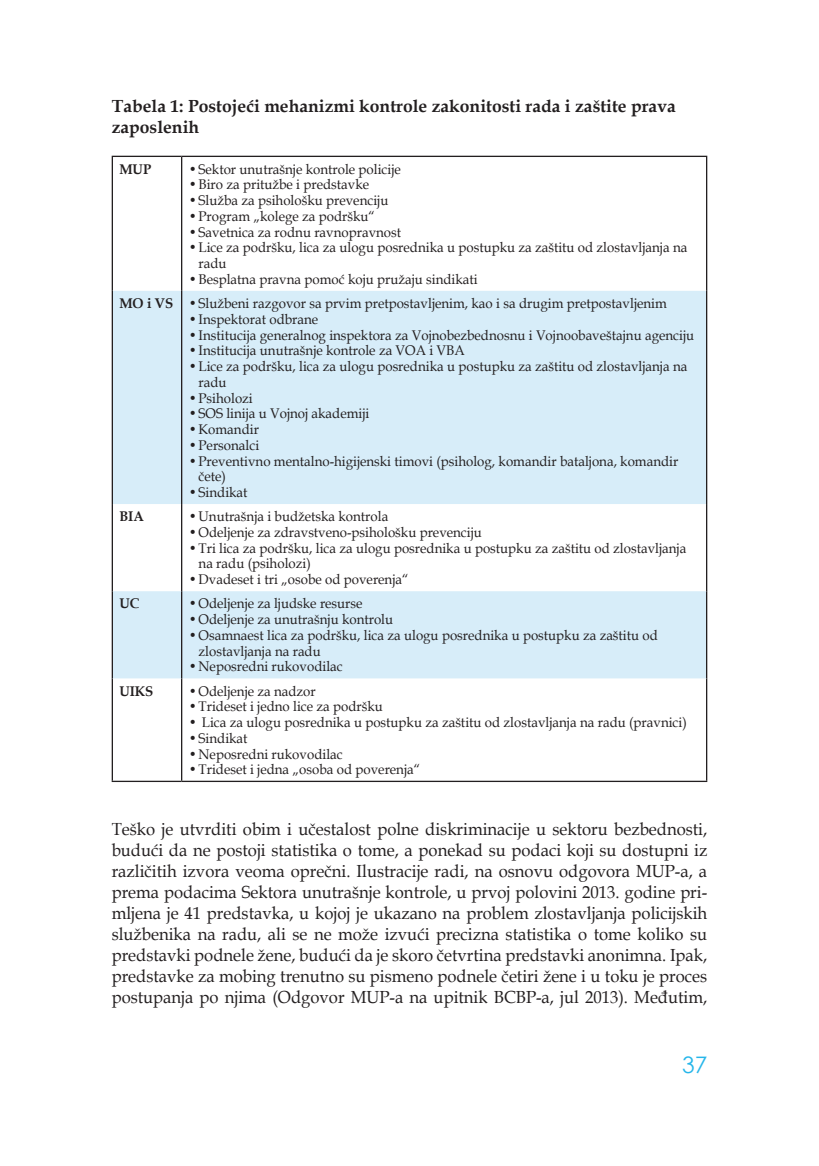
<style>
.page{position:relative;width:819px;height:1166px;background:#fff}
.page>*{position:absolute;margin:0;border:0;box-sizing:border-box;transform-origin:0 0}
.t1{font:22.75px "Century Gothic";color:#26b6ea}
.Tekst{font:17.5px/21px "Book Antiqua";color:#231f20;text-align:justify;scale:.95 1}
.Naslov_tabele{font:700 17.5px/21px "Book Antiqua";color:#231f20}
.t2{font:14px/15.8px "Book Antiqua";color:#231f20;scale:.95 1}
.Tekst_tabele{font:700 14px "Book Antiqua";color:#231f20;scale:.95 1}
</style>
<div class="page">
<svg style="left:113px;top:291px;width:593px;height:387px;fill:#d7edf9"></svg>
<hr style="left:181px;top:157px;width:1px;height:134px;background:#231f20">
<hr style="left:181px;top:291px;width:1px;height:213px;background:#231f20">
<hr style="left:181px;top:504px;width:1px;height:87px;background:#231f20">
<hr style="left:181px;top:591px;width:1px;height:87px;background:#231f20">
<hr style="left:181px;top:678px;width:1px;height:103px;background:#231f20">
<hr style="left:112px;top:291px;width:1px;height:213px;background:#231f20">
<hr style="left:706px;top:291px;width:1px;height:213px;background:#231f20">
<hr style="left:112px;top:504px;width:1px;height:87px;background:#231f20">
<hr style="left:706px;top:504px;width:1px;height:87px;background:#231f20">
<hr style="left:112px;top:591px;width:1px;height:87px;background:#231f20">
<hr style="left:706px;top:591px;width:1px;height:87px;background:#231f20">
<hr style="left:112px;top:678px;width:1px;height:103px;background:#231f20">
<hr style="left:706px;top:678px;width:1px;height:103px;background:#231f20">
<hr style="left:112px;top:781px;width:70px;height:1px;background:#231f20">
<hr style="left:182px;top:781px;width:525px;height:1px;background:#231f20">
<hr style="left:112px;top:156px;width:70px;height:1px;background:#231f20">
<hr style="left:112px;top:157px;width:1px;height:134px;background:#231f20">
<hr style="left:182px;top:156px;width:525px;height:1px;background:#231f20">
<hr style="left:706px;top:157px;width:1px;height:134px;background:#231f20">
<p class="Naslov_tabele" style="left:112px;top:95px;width:565px">Tabela 1: Postojeći mehanizmi kontrole zakonitosti rada i zaštite prava zaposlenih</p>
<p class="Tekst_tabele" style="left:119px;top:159px;width:35px">MUP</p>
<p class="t2" style="left:189px;top:161px;width:225px">• Sektor unutrašnje kontrole policije</p>
<p class="t2" style="left:189px;top:176px;width:191px">• Biro za pritužbe i predstavke</p>
<p class="t2" style="left:189px;top:192px;width:212px">• Služba za psihološku prevenciju</p>
<p class="t2" style="left:189px;top:208px;width:198px">• Program „kolege za podršku“</p>
<p class="t2" style="left:189px;top:224px;width:225px">• Savetnica za rodnu ravnopravnost</p>
<p class="t2" style="left:198px;top:239px;width:516px;text-indent:-10px">• Lice za podršku, lica za ulogu posrednika u postupku za zaštitu od zlostavljanja na radu</p>
<p class="t2" style="left:189px;top:271px;width:306px">• Besplatna pravna pomoć koju pružaju sindikati</p>
<p class="Tekst_tabele" style="left:119px;top:294px;width:58px">MO i VS</p>
<p class="t2" style="left:189px;top:295px;width:505px">• Službeni razgovor sa prvim pretpostavljenim, kao i sa drugim pretpostavljenim</p>
<p class="t2" style="left:189px;top:311px;width:138px">• Inspektorat odbrane</p>
<p class="t2" style="left:189px;top:326px;width:533px">• Institucija generalnog inspektora za Vojnobezbednosnu i Vojnoobaveštajnu agenciju</p>
<p class="t2" style="left:189px;top:342px;width:292px">• Institucija unutrašnje kontrole za VOA i VBA</p>
<p class="t2" style="left:198px;top:358px;width:516px;text-indent:-10px">• Lice za podršku, lica za ulogu posrednika u postupku za zaštitu od zlostavljanja na radu</p>
<p class="t2" style="left:189px;top:389px;width:69px">• Psiholozi</p>
<p class="t2" style="left:189px;top:405px;width:192px">• SOS linija u Vojnoj akademiji</p>
<p class="t2" style="left:189px;top:421px;width:75px">• Komandir</p>
<p class="t2" style="left:189px;top:437px;width:76px">• Personalci</p>
<p class="t2" style="left:198px;top:452px;width:506px;text-indent:-10px">• Preventivno mentalno-higijenski timovi (psiholog, komandir bataljona, komandir čete)</p>
<p class="t2" style="left:189px;top:484px;width:63px">• Sindikat</p>
<p class="Tekst_tabele" style="left:119px;top:507px;width:27px">BIA</p>
<p class="t2" style="left:189px;top:508px;width:212px">• Unutrašnja i budžetska kontrola</p>
<p class="t2" style="left:189px;top:524px;width:310px">• Odeljenje za zdravstveno-psihološku prevenciju</p>
<p class="t2" style="left:198px;top:540px;width:515px;text-indent:-10px">• Tri lica za podršku, lica za ulogu posrednika u postupku za zaštitu od zlostavljanja na radu (psiholozi)</p>
<p class="t2" style="left:189px;top:571px;width:233px">• Dvadeset i tri „osobe od poverenja“</p>
<p class="Tekst_tabele" style="left:119px;top:594px;width:23px">UC</p>
<p class="t2" style="left:189px;top:595px;width:184px">• Odeljenje za ljudske resurse</p>
<p class="t2" style="left:189px;top:611px;width:217px">• Odeljenje za unutrašnju kontrolu</p>
<p class="t2" style="left:198px;top:627px;width:485px;text-indent:-10px">• Osamnaest lica za podršku, lica za ulogu posrednika u postupku za zaštitu od zlostavljanja na radu</p>
<p class="t2" style="left:189px;top:658px;width:164px">• Neposredni rukovodilac</p>
<p class="Tekst_tabele" style="left:119px;top:681px;width:37px">UIKS</p>
<p class="t2" style="left:189px;top:683px;width:135px">• Odeljenje za nadzor</p>
<p class="t2" style="left:189px;top:698px;width:206px">• Trideset i jedno lice za podršku</p>
<p class="t2" style="left:189px;top:714px;width:526px">• Lica za ulogu posrednika u postupku za zaštitu od zlostavljanja na radu (pravnici)</p>
<p class="t2" style="left:189px;top:730px;width:63px">• Sindikat</p>
<p class="t2" style="left:189px;top:746px;width:164px">• Neposredni rukovodilac</p>
<p class="t2" style="left:189px;top:761px;width:245px">• Trideset i jedna „osoba od poverenja“</p>
<p class="Tekst" style="left:112px;top:818px;width:628px">Teško je utvrditi obim i učestalost polne diskriminacije u sektoru bezbednosti, budući da ne postoji statistika o tome, a ponekad su podaci koji su dostupni iz različitih izvora veoma oprečni. Ilustracije radi, na osnovu odgovora MUP-a, a prema podacima Sektora unutrašnje kontrole, u prvoj polovini 2013. godine pri&shy;mljena je 41 predstavka, u kojoj je ukazano na problem zlostavljanja policijskih službenika na radu, ali se ne može izvući precizna statistika o tome koliko su predstavki podnele žene, budući da je skoro četvrtina predstavki anonimna. Ipak, predstavke za mobing trenutno su pismeno podnele četiri žene i u toku je proces postupanja po njima (Odgovor MUP-a na upitnik BCBP-a, jul 2013). Međutim,</p>
<h1 class="t1" style="left:682px;top:1048px;width:27px">37</h1>
</div>
